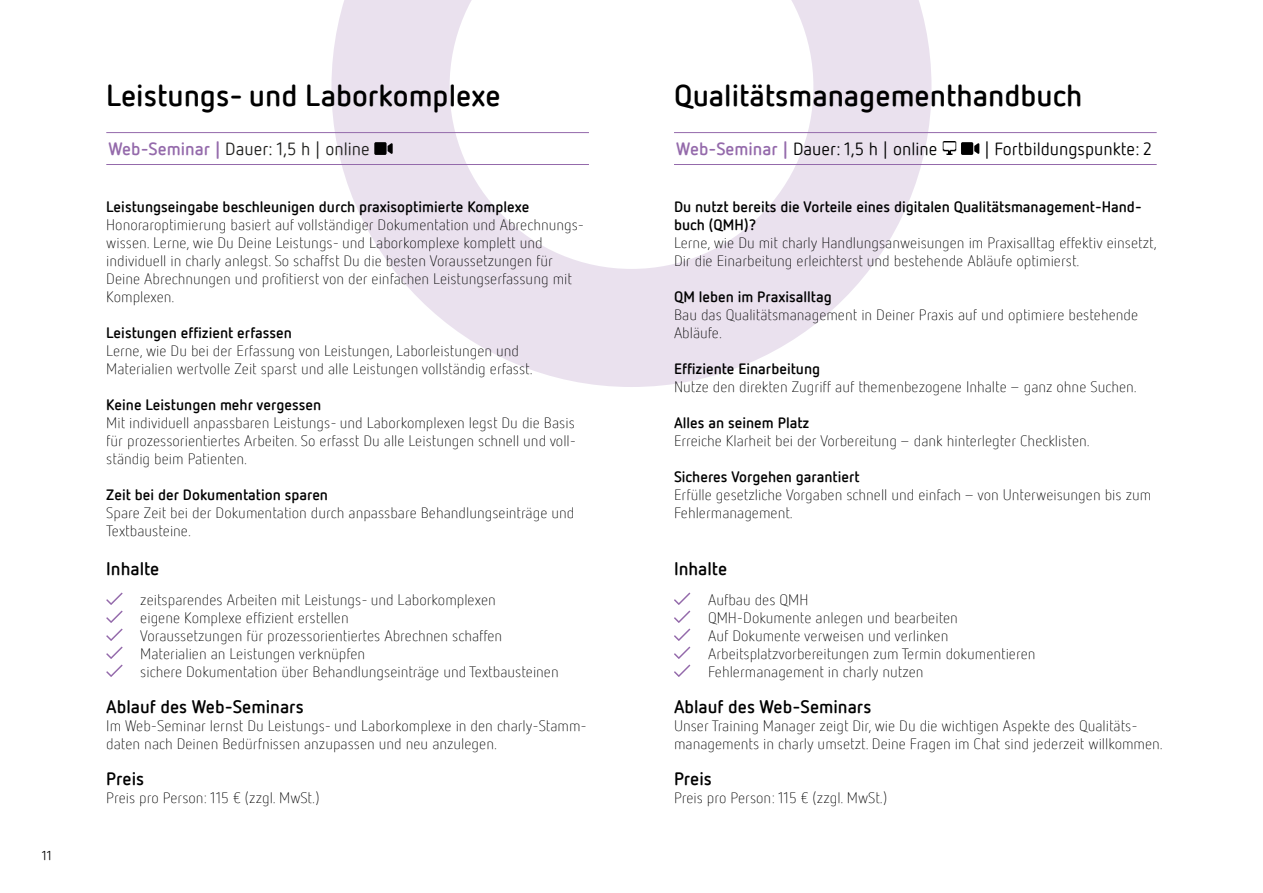
<style>
.page{position:relative;width:1263px;height:893px;background:#fff}
.page>*{position:absolute;margin:0;border:0;box-sizing:border-box;transform-origin:0 0}
.t1{font:700 30px "Netto Pro";color:#000}
.t2{font:700 18px "Netto Pro";color:#000}
.t3{font:17.7px "Netto Pro";color:#000}
.t4{font:17.7px "Netto Pro";color:#1e1e1c}
.t5{font:300 15px/18px "Netto Pro";color:#000}
.t6{font:700 15px/18px "Netto Pro";color:#000}
.t7{font:12.75px "Netto Pro";color:#000}
.s1{font-weight:700;color:#946aab}
</style>
<div class="page">
<svg style="left:331px;top:0;width:600px;height:387px"></svg>
<hr style="left:106px;top:132px;width:483px;height:1px;background:#946aab">
<hr style="left:106px;top:164px;width:483px;height:1px;background:#946aab">
<svg style="left:374px;top:142px;width:19px;height:13px"></svg>
<svg style="left:106px;top:593px;width:17px;height:12px"></svg>
<svg style="left:106px;top:611px;width:17px;height:12px"></svg>
<svg style="left:106px;top:629px;width:17px;height:12px"></svg>
<svg style="left:106px;top:647px;width:17px;height:12px"></svg>
<svg style="left:106px;top:665px;width:17px;height:12px"></svg>
<hr style="left:674px;top:132px;width:483px;height:1px;background:#946aab">
<hr style="left:674px;top:164px;width:483px;height:1px;background:#946aab">
<img style="left:942px;top:141px;width:14px;height:14px">
<svg style="left:961px;top:142px;width:18px;height:13px"></svg>
<svg style="left:674px;top:593px;width:16px;height:12px"></svg>
<svg style="left:674px;top:611px;width:16px;height:12px"></svg>
<svg style="left:674px;top:629px;width:16px;height:12px"></svg>
<svg style="left:674px;top:647px;width:16px;height:12px"></svg>
<svg style="left:674px;top:665px;width:16px;height:12px"></svg>
<p class="t7" style="left:42px;top:847px;width:11px">11</p>
<h1 class="t1" style="left:106px;top:76px;width:396px">Leistungs- und Laborkomplexe</h1>
<p class="t4" style="left:108px;top:137px;width:263px"><span class="s1">Web-Seminar |</span> Dauer: 1,5 h | online</p>
<p class="t6" style="left:106px;top:197px;width:425px">Leistungseingabe beschleunigen durch praxisoptimierte Komplexe</p>
<p class="t5" style="left:106px;top:215px;width:479px">Honoraroptimierung basiert auf vollständiger Dokumentation und Abrechnungs&shy;wissen. Lerne, wie Du Deine Leistungs- und Laborkomplexe komplett und individuell in charly anlegst. So schaffst Du die besten Voraussetzungen für Deine Abrechnungen und profitierst von der einfachen Leistungserfassung mit Komplexen.</p>
<p class="t6" style="left:106px;top:323px;width:187px">Leistungen effizient erfassen</p>
<p class="t5" style="left:106px;top:341px;width:428px">Lerne, wie Du bei der Erfassung von Leistungen, Laborleistungen und<br>Materialien wertvolle Zeit sparst und alle Leistungen vollständig erfasst.</p>
<p class="t6" style="left:106px;top:395px;width:216px">Keine Leistungen mehr vergessen</p>
<p class="t5" style="left:106px;top:413px;width:471px;text-align:justify">Mit individuell anpassbaren Leistungs- und Laborkomplexen legst Du die Basis für prozessorientiertes Arbeiten. So erfasst Du alle Leistungen schnell und voll&shy;ständig beim Patienten.</p>
<p class="t6" style="left:106px;top:485px;width:223px">Zeit bei der Dokumentation sparen</p>
<p class="t5" style="left:106px;top:503px;width:470px">Spare Zeit bei der Dokumentation durch anpassbare Behandlungseinträge und<br>Textbausteine.</p>
<p class="t2" style="left:106px;top:557px;width:55px">Inhalte</p>
<p class="t5" style="left:140px;top:590px;width:420px">zeitsparendes Arbeiten mit Leistungs- und Laborkomplexen<br>eigene Komplexe effizient erstellen<br>Voraussetzungen für prozessorientiertes Abrechnen schaffen Materialien an Leistungen verknüpfen<br>sichere Dokumentation über Behandlungseinträge und Textbausteinen</p>
<p class="t2" style="left:106px;top:695px;width:199px">Ablauf des Web-Seminars</p>
<p class="t5" style="left:106px;top:716px;width:482px">Im Web-Seminar lernst Du Leistungs- und Laborkomplexe in den charly-Stamm&shy;daten nach Deinen Bedürfnissen anzupassen und neu anzulegen.</p>
<p class="t2" style="left:106px;top:767px;width:39px">Preis</p>
<p class="t5" style="left:106px;top:788px;width:215px">Preis pro Person: 115 € (zzgl. MwSt.)</p>
<h1 class="t1" style="left:674px;top:76px;width:410px">Qualitätsmanagementhandbuch</h1>
<p class="t3" style="left:676px;top:137px;width:263px"><span class="s1">Web-Seminar |</span> Dauer: 1,5 h | online</p>
<p class="t3" style="left:984px;top:137px;width:170px">| Fortbildungspunkte: 2</p>
<p class="t6" style="left:674px;top:197px;width:469px">Du nutzt bereits die Vorteile eines digitalen Qualitätsmanagement-Hand&shy;buch (QMH)?</p>
<p class="t5" style="left:674px;top:233px;width:484px">Lerne, wie Du mit charly Handlungsanweisungen im Praxisalltag effektiv einsetzt,<br>Dir die Einarbeitung erleichterst und bestehende Abläufe optimierst.</p>
<p class="t6" style="left:674px;top:287px;width:159px">QM leben im Praxisalltag</p>
<p class="t5" style="left:674px;top:305px;width:466px">Bau das Qualitätsmanagement in Deiner Praxis auf und optimiere bestehende<br>Abläufe.</p>
<p class="t6" style="left:674px;top:359px;width:148px">Effiziente Einarbeitung</p>
<p class="t5" style="left:674px;top:377px;width:464px">Nutze den direkten Zugriff auf themenbezogene Inhalte – ganz ohne Suchen.</p>
<p class="t6" style="left:674px;top:413px;width:137px">Alles an seinem Platz</p>
<p class="t5" style="left:674px;top:431px;width:417px">Erreiche Klarheit bei der Vorbereitung – dank hinterlegter Checklisten.</p>
<p class="t6" style="left:674px;top:467px;width:187px">Sicheres Vorgehen garantiert</p>
<p class="t5" style="left:674px;top:485px;width:479px">Erfülle gesetzliche Vorgaben schnell und einfach – von Unterweisungen bis zum<br>Fehlermanagement.</p>
<p class="t2" style="left:674px;top:557px;width:55px">Inhalte</p>
<p class="t5" style="left:708px;top:590px;width:329px">Aufbau des QMH<br>QMH-Dokumente anlegen und bearbeiten<br>Auf Dokumente verweisen und verlinken Arbeitsplatzvorbereitungen zum Termin dokumentieren Fehlermanagement in charly nutzen</p>
<p class="t2" style="left:674px;top:695px;width:199px">Ablauf des Web-Seminars</p>
<p class="t5" style="left:674px;top:716px;width:490px">Unser Training Manager zeigt Dir, wie Du die wichtigen Aspekte des Qualitäts&shy;managements in charly umsetzt. Deine Fragen im Chat sind jederzeit willkommen.</p>
<p class="t2" style="left:674px;top:767px;width:39px">Preis</p>
<p class="t5" style="left:674px;top:788px;width:215px">Preis pro Person: 115 € (zzgl. MwSt.)</p>
</div>
